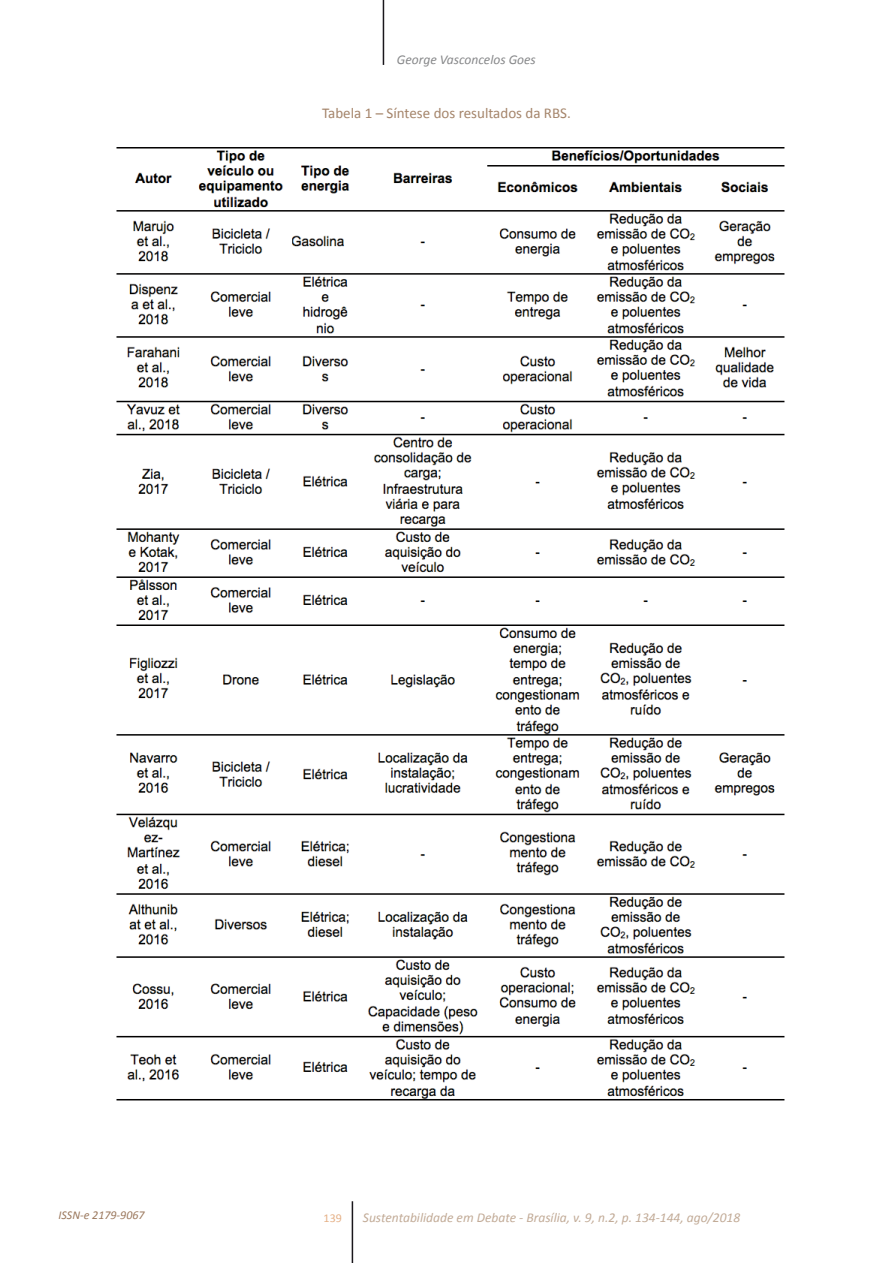
<style>
.page{position:relative;width:893px;height:1263px;background:#fff}
.page>*{position:absolute;margin:0;border:0;box-sizing:border-box;transform-origin:0 0}
.t1{font:15px "Calibri";color:#a5856b}
.t2{font:italic 13.5px "Calibri";color:#c2ab97}
.t3{font:italic 13.5px "Calibri";color:#87888a}
.t4{font:italic 12px "Calibri";color:#9b785d}
.t5{font:12px "Calibri";color:#e5b086}
</style>
<div class="page">
<hr style="left:383px;top:0;width:1px;height:65px;background:#1a171c">
<hr style="left:352px;top:1201px;width:1px;height:62px;background:#1a171c">
<img style="left:116px;top:147px;width:669px;height:954px">
<p class="t3" style="left:397px;top:51px;width:140px">George Vasconcelos Goes</p>
<p class="t1" style="left:322px;top:103px;width:250px">Tabela 1 – Síntese dos resultados da RBS.</p>
<p class="t4" style="left:59px;top:1207px;width:88px">ISSN-e 2179-9067</p>
<p class="t2" style="left:363px;top:1209px;width:379px">Sustentabilidade em Debate - Brasília, v. 9, n.2, p. 134-144, ago/2018</p>
<p class="t5" style="left:324px;top:1210px;width:20px">139</p>
</div>
